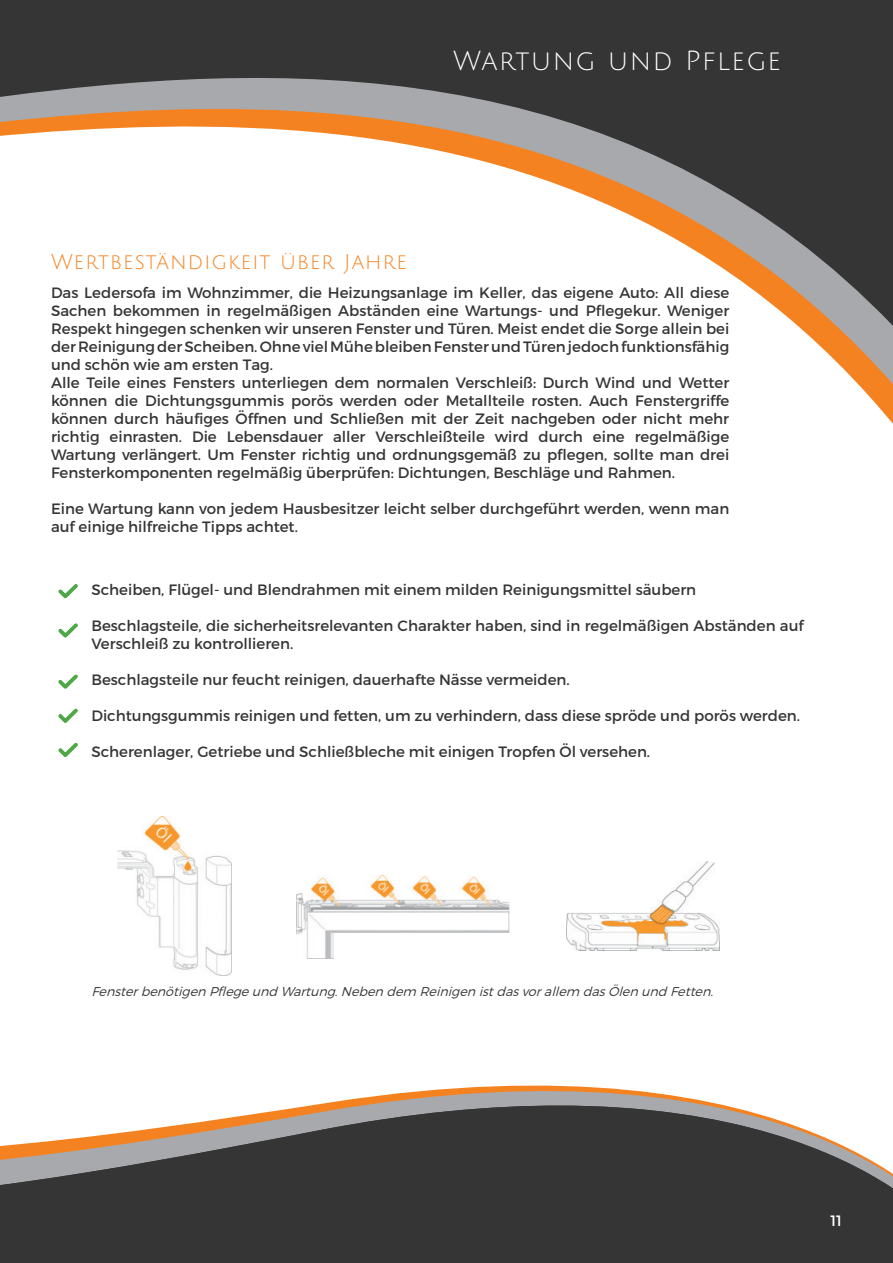
<style>
.page{position:relative;width:893px;height:1263px;background:#fff}
.page>*{position:absolute;margin:0;border:0;box-sizing:border-box;transform-origin:0 0}
.t1{font:27px "Julius Sans One";letter-spacing:.05em;color:#fff}
.t2{font:21px "Julius Sans One";letter-spacing:.05em;color:#f58220}
.t3{font:15px/18px "Montserrat";color:#363536}
.t4{font:15px "Montserrat";color:#fff}
.t5{font:italic 300 12.75px "Montserrat";color:#363536}
</style>
<div class="page">
<svg style="left:217px;top:941px;width:506px;height:164px"></svg>
<svg style="left:0;top:1105px;width:893px;height:158px;background:#565150"></svg>
<svg style="left:798px;top:326px;width:95px;height:98px"></svg>
<svg style="left:0;top:0;width:893px;height:326px"></svg>
<svg style="left:58px;top:584px;width:20px;height:14px"></svg>
<svg style="left:58px;top:623px;width:20px;height:15px"></svg>
<svg style="left:58px;top:708px;width:20px;height:15px"></svg>
<svg style="left:58px;top:674px;width:20px;height:15px"></svg>
<svg style="left:58px;top:743px;width:20px;height:14px"></svg>
<img style="left:118px;top:816px;width:113px;height:159px">
<img style="left:296px;top:875px;width:213px;height:84px">
<img style="left:567px;top:861px;width:153px;height:90px">
<div style="left:335px;top:933px;width:178px;height:40px;background:#fff"></div>
<div style="left:304px;top:871px;width:7px;height:29px;background:#fff"></div>
<div style="left:289px;top:867px;width:7px;height:95px;background:#fff"></div>
<h1 class="t1" style="left:453px;top:45px;width:329px">Wartung und Pflege</h1>
<h2 class="t2" style="left:51px;top:249px;width:357px">Wertbeständigkeit über Jahre</h2>
<p class="t3" style="left:51px;top:284px;width:680px">Das Ledersofa im Wohnzimmer, die Heizungsanlage im Keller, das eigene Auto: All diese Sachen bekommen in regelmäßigen Abständen eine Wartungs- und Pflegekur. Weniger Respekt hingegen schenken wir unseren Fenster und Türen. Meist endet die Sorge allein bei der Reinigung der Scheiben. Ohne viel Mühe bleiben Fenster und Türen jedoch funktionsfähig und schön wie am ersten Tag.<br>Alle Teile eines Fensters unterliegen dem normalen Verschleiß: Durch Wind und Wetter können die Dichtungsgummis porös werden oder Metallteile rosten. Auch Fenstergriffe können durch häufiges Öffnen und Schließen mit der Zeit nachgeben oder nicht mehr richtig einrasten. Die Lebensdauer aller Verschleißteile wird durch eine regelmäßige Wartung verlängert. Um Fenster richtig und ordnungsgemäß zu pflegen, sollte man drei Fensterkomponenten regelmäßig überprüfen: Dichtungen, Beschläge und Rahmen.</p>
<p class="t3" style="left:51px;top:500px;width:680px">Eine Wartung kann von jedem Hausbesitzer leicht selber durchgeführt werden, wenn man auf einige hilfreiche Tipps achtet.</p>
<p class="t3" style="left:91px;top:581px;width:606px">Scheiben, Flügel- und Blendrahmen mit einem milden Reinigungsmittel säubern</p>
<p class="t3" style="left:91px;top:617px;width:714px">Beschlagsteile, die sicherheitsrelevanten Charakter haben, sind in regelmäßigen Abständen auf<br>Verschleiß zu kontrollieren.</p>
<p class="t3" style="left:91px;top:671px;width:480px">Beschlagsteile nur feucht reinigen, dauerhafte Nässe vermeiden.</p>
<p class="t3" style="left:91px;top:707px;width:710px">Dichtungsgummis reinigen und fetten, um zu verhindern, dass diese spröde und porös werden.</p>
<p class="t3" style="left:91px;top:743px;width:560px">Scherenlager, Getriebe und Schließbleche mit einigen Tropfen Öl versehen.</p>
<p class="t5" style="left:91px;top:984px;width:627px">Fensterbenötigen Pflege und Wartung.Neben dem Reinigen istdasvorallem dasÖlen und Fetten.</p>
<p class="t4" style="left:830px;top:1213px;width:13px">11</p>
</div>
